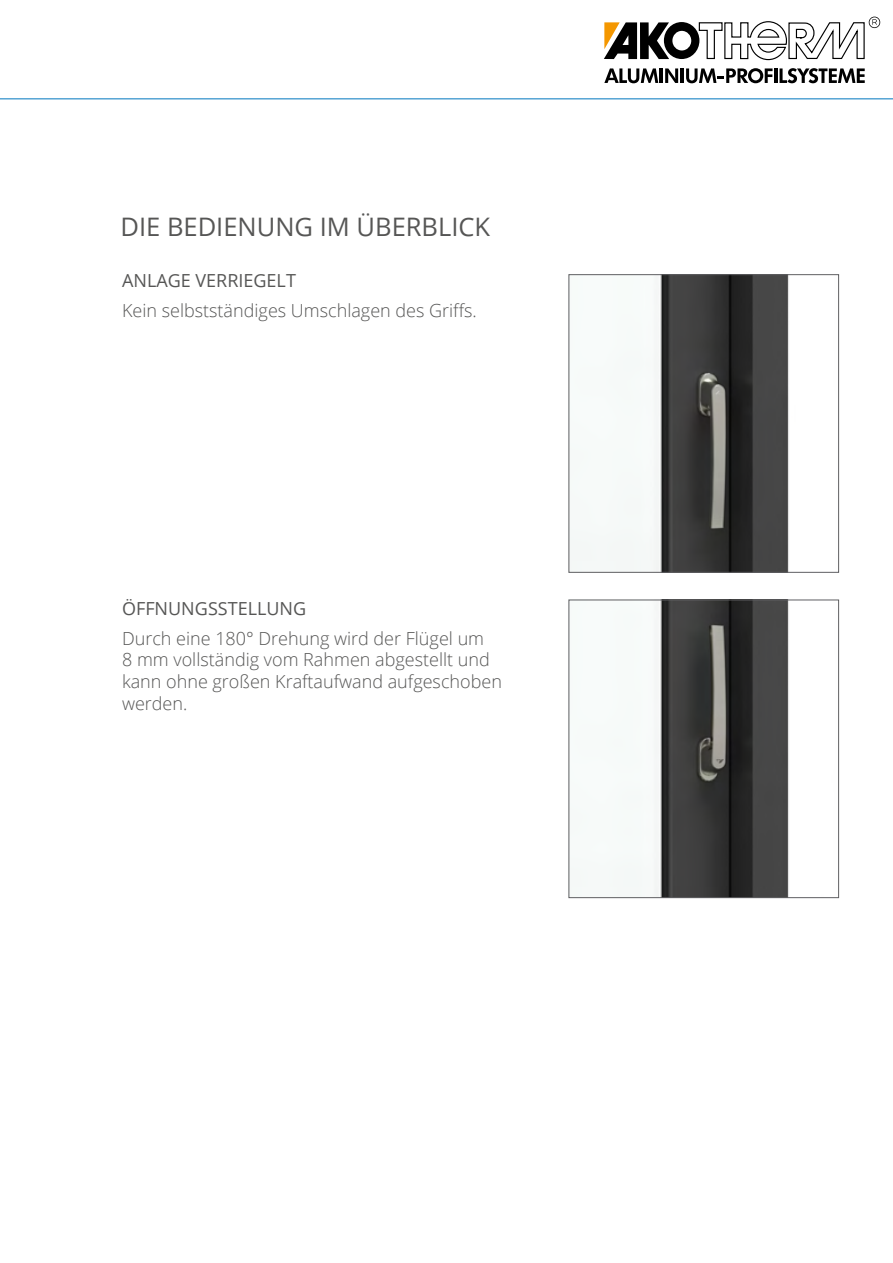
<style>
.page{position:relative;width:893px;height:1263px;background:#fff}
.page>*{position:absolute;margin:0;border:0;box-sizing:border-box;transform-origin:0 0}
.Flyer_Überschrift_Ka{font:25.5px "Open Sans";color:#565655}
.text_techn_Merkmale{font:300 18px/21.6px "Open Sans";color:#565655}
.text_techn_Merkmale-2{font:18px "Open Sans";color:#565655}
</style>
<div class="page">
<img style="left:570px;top:276px;width:219px;height:295px">
<div style="left:568px;top:274px;width:271px;height:299px;border:1px solid #5f5f62"></div>
<hr style="left:0;top:98px;width:893px;height:1px;background:#0077be">
<svg style="left:604px;top:68px;width:54px;height:15px"></svg>
<hr style="left:660px;top:68px;width:3px;height:15px;background:#000">
<svg style="left:665px;top:68px;width:13px;height:15px"></svg>
<hr style="left:681px;top:68px;width:3px;height:15px;background:#000">
<svg style="left:686px;top:68px;width:86px;height:15px"></svg>
<hr style="left:774px;top:68px;width:3px;height:15px;background:#000">
<svg style="left:779px;top:68px;width:86px;height:15px"></svg>
<svg style="left:604px;top:17px;width:276px;height:44px"></svg>
<img style="left:623px;top:602px;width:166px;height:294px">
<div style="left:568px;top:600px;width:271px;height:298px;border:1px solid #5f5f62"></div>
<p class="Flyer_Überschrift_Ka" style="left:120px;top:209px;width:371px">DIE BEDIENUNG IM ÜBERBLICK</p>
<p class="text_techn_Merkmale-2" style="left:122px;top:268px;width:175px">ANLAGE VERRIEGELT</p>
<p class="text_techn_Merkmale" style="left:122px;top:299px;width:356px">Kein selbstständiges Umschlagen des Griffs.</p>
<p class="text_techn_Merkmale-2" style="left:122px;top:596px;width:186px">ÖFFNUNGSSTELLUNG</p>
<p class="text_techn_Merkmale" style="left:122px;top:627px;width:381px">Durch eine 180° Drehung wird der Flügel um<br>8 mm vollständig vom Rahmen abgestellt und kann ohne großen Kraftaufwand aufgeschoben werden.</p>
</div>
